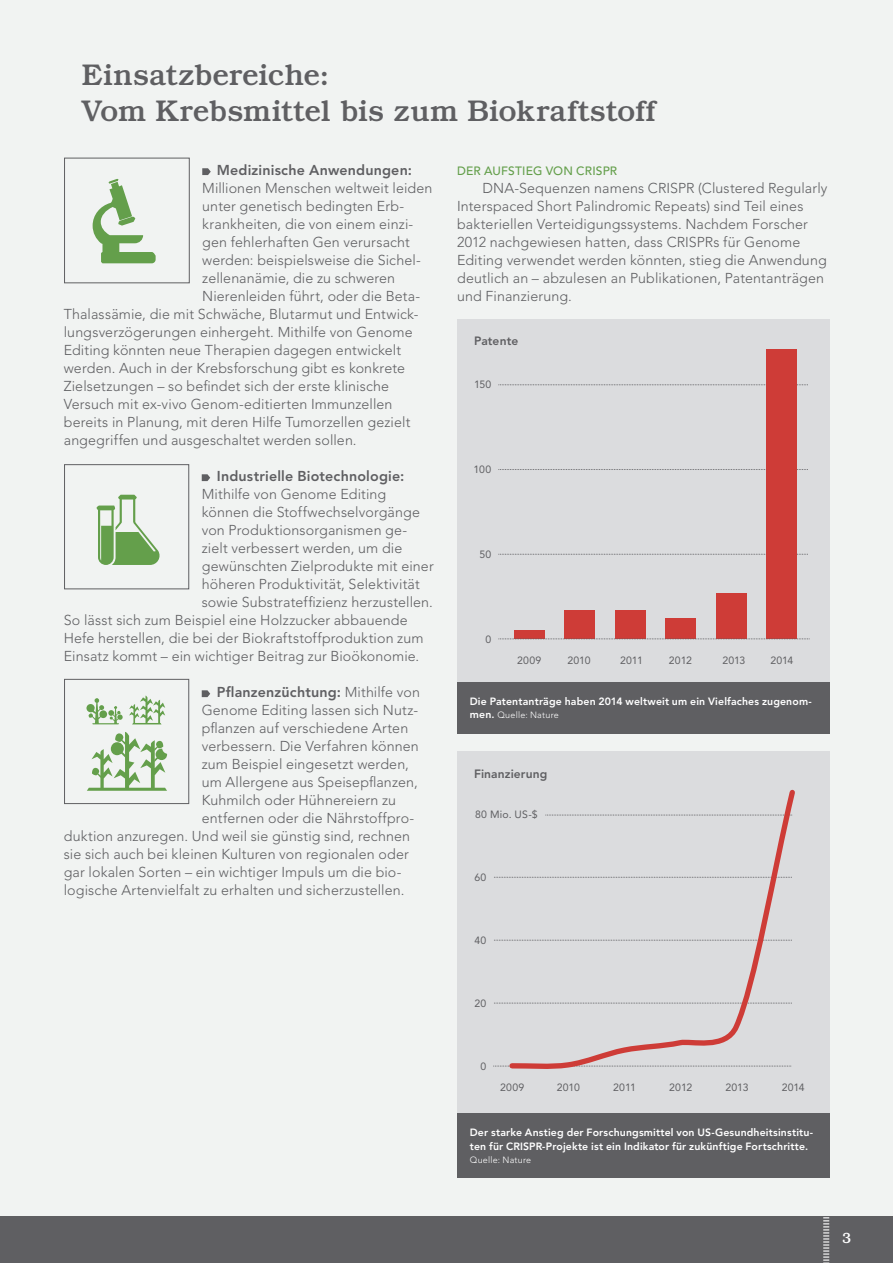
<style>
.page{position:relative;width:893px;height:1263px;background:#f1f3f2}
.page>*{position:absolute;margin:0;border:0;box-sizing:border-box;transform-origin:0 0}
.t1{font:500 30px/36px "Bookman Std";letter-spacing:-.01em;color:#5f5f62}
.t2{font:500 15px "Bookman Std";color:#fff}
.t3{font:300 14.25px/18px "Avenir LT Std";letter-spacing:.01em;color:#5f5f62}
.t4{font:800 14.25px "Avenir LT Std";letter-spacing:.01em;color:#5f5f62}
.t5{font:500 12px "Avenir LT Std";letter-spacing:.01em;color:#649f4b}
.t6{font:800 12px "Avenir LT Std";letter-spacing:.01em;color:#5f5f62}
.t7{font:800 10.5px/13.5px "Avenir LT Std";letter-spacing:.015em;color:#fff}
.t8{font:10.5px "Avenir";letter-spacing:.015em;color:#5f5f62}
.t9{font:300 9px "Avenir LT Std";letter-spacing:.025em;color:#fff}
.s1{font-weight:300}
.s2{font-weight:800;font-size:10.5px}
</style>
<div class="page">
<div style="left:0;top:1216px;width:893px;height:47px;background:#5f5f62"></div>
<svg style="left:823px;top:1217px;width:6px;height:46px"></svg>
<svg style="left:202px;top:168px;width:9px;height:7px"></svg>
<svg style="left:202px;top:474px;width:8px;height:7px"></svg>
<svg style="left:202px;top:690px;width:8px;height:7px"></svg>
<div style="left:457px;top:319px;width:372px;height:378px;background:#dbdcde"></div>
<div style="left:457px;top:752px;width:372px;height:378px;background:#dbdcde"></div>
<div style="left:457px;top:682px;width:372px;height:51px;background:#5f5f62"></div>
<div style="left:457px;top:1113px;width:372px;height:65px;background:#5f5f62"></div>
<svg style="left:499px;top:554px;width:309px;height:1px"></svg>
<svg style="left:499px;top:469px;width:309px;height:1px"></svg>
<svg style="left:499px;top:384px;width:309px;height:1px"></svg>
<div style="left:766px;top:349px;width:31px;height:290px;background:#ce3c37"></div>
<div style="left:716px;top:593px;width:30px;height:46px;background:#ce3c37"></div>
<div style="left:665px;top:619px;width:31px;height:20px;background:#ce3c37"></div>
<div style="left:615px;top:610px;width:30px;height:29px;background:#ce3c37"></div>
<div style="left:564px;top:610px;width:31px;height:29px;background:#ce3c37"></div>
<div style="left:514px;top:631px;width:30px;height:8px;background:#ce3c37"></div>
<svg style="left:499px;top:638px;width:311px;height:1px"></svg>
<svg style="left:494px;top:877px;width:13px;height:1px"></svg>
<svg style="left:494px;top:940px;width:13px;height:1px"></svg>
<svg style="left:494px;top:1003px;width:13px;height:1px"></svg>
<svg style="left:494px;top:1066px;width:13px;height:1px"></svg>
<svg style="left:507px;top:789px;width:288px;height:280px"></svg>
<svg style="left:93px;top:179px;width:63px;height:84px"></svg>
<div style="left:64px;top:158px;width:125px;height:125px;border:1px solid #5f5f62"></div>
<svg style="left:97px;top:495px;width:63px;height:70px"></svg>
<div style="left:64px;top:464px;width:125px;height:125px;border:1px solid #5f5f62"></div>
<svg style="left:129px;top:696px;width:36px;height:28px"></svg>
<svg style="left:86px;top:698px;width:37px;height:26px"></svg>
<svg style="left:87px;top:732px;width:80px;height:59px"></svg>
<div style="left:64px;top:679px;width:125px;height:125px;border:1px solid #5f5f62"></div>
<h1 class="t1" style="left:82px;top:57px;width:575px">Einsatzbereiche:<br>Vom Krebsmittel bis zum Biokraftstoff</h1>
<p class="t4" style="left:217px;top:162px;width:197px">Medizinische Anwendungen:</p>
<p class="t3" style="left:202px;top:179px;width:232px">Millionen Menschen weltweit leiden</p>
<p class="t3" style="left:202px;top:197px;width:204px">unter genetisch bedingten Erb-</p>
<p class="t3" style="left:202px;top:215px;width:213px">krankheiten, die von einem einzi-</p>
<p class="t3" style="left:202px;top:233px;width:209px">gen fehlerhaften Gen verursacht</p>
<p class="t3" style="left:202px;top:251px;width:220px">werden: beispielsweise die Sichel-</p>
<p class="t3" style="left:202px;top:269px;width:194px">zellenanämie, die zu schweren</p>
<p class="t3" style="left:202px;top:287px;width:219px">Nierenleiden führt, oder die Beta-</p>
<p class="t3" style="left:64px;top:305px;width:356px">Thalassämie, die mit Schwäche, Blutarmut und Entwick-</p>
<p class="t3" style="left:64px;top:323px;width:350px">lungsverzögerungen einhergeht. Mithilfe von Genome</p>
<p class="t3" style="left:64px;top:341px;width:339px">Editing könnten neue Therapien dagegen entwickelt</p>
<p class="t3" style="left:64px;top:359px;width:343px">werden. Auch in der Krebsforschung gibt es konkrete</p>
<p class="t3" style="left:64px;top:377px;width:327px">Zielsetzungen – so befindet sich der erste klinische</p>
<p class="t3" style="left:64px;top:395px;width:330px">Versuch mit ex-vivo Genom-editierten Immunzellen</p>
<p class="t3" style="left:64px;top:413px;width:348px">bereits in Planung, mit deren Hilfe Tumorzellen gezielt</p>
<p class="t3" style="left:64px;top:431px;width:294px">angegriffen und ausgeschaltet werden sollen.</p>
<p class="t4" style="left:217px;top:468px;width:189px">Industrielle Biotechnologie:</p>
<p class="t3" style="left:202px;top:485px;width:186px">Mithilfe von Genome Editing</p>
<p class="t3" style="left:202px;top:503px;width:220px">können die Stoffwechselvorgänge</p>
<p class="t3" style="left:202px;top:521px;width:207px">von Produktionsorganismen ge-</p>
<p class="t3" style="left:202px;top:539px;width:202px">zielt verbessert werden, um die</p>
<p class="t3" style="left:202px;top:557px;width:234px">gewünschten Zielprodukte mit einer</p>
<p class="t3" style="left:202px;top:575px;width:220px">höheren Produktivität, Selektivität</p>
<p class="t3" style="left:202px;top:593px;width:233px">sowie Substrateffizienz herzustellen.</p>
<p class="t3" style="left:64px;top:611px;width:346px">So lässt sich zum Beispiel eine Holzzucker abbauende</p>
<p class="t3" style="left:64px;top:629px;width:361px">Hefe herstellen, die bei der Biokraftstoffproduktion zum</p>
<p class="t3" style="left:64px;top:647px;width:357px">Einsatz kommt – ein wichtiger Beitrag zur Bioökonomie.</p>
<p class="t4" style="left:217px;top:684px;width:205px">Pflanzenzüchtung: <span class="s1">Mithilfe von</span></p>
<p class="t3" style="left:202px;top:701px;width:218px">Genome Editing lassen sich Nutz-</p>
<p class="t3" style="left:202px;top:719px;width:208px">pflanzen auf verschiedene Arten</p>
<p class="t3" style="left:202px;top:737px;width:218px">verbessern. Die Verfahren können</p>
<p class="t3" style="left:202px;top:755px;width:209px">zum Beispiel eingesetzt werden,</p>
<p class="t3" style="left:202px;top:773px;width:217px">um Allergene aus Speisepflanzen,</p>
<p class="t3" style="left:202px;top:791px;width:196px">Kuhmilch oder Hühnereiern zu</p>
<p class="t3" style="left:202px;top:809px;width:214px">entfernen oder die Nährstoffpro-</p>
<p class="t3" style="left:64px;top:827px;width:348px">duktion anzuregen. Und weil sie günstig sind, rechnen</p>
<p class="t3" style="left:64px;top:845px;width:347px">sie sich auch bei kleinen Kulturen von regionalen oder</p>
<p class="t3" style="left:64px;top:863px;width:339px">gar lokalen Sorten – ein wichtiger Impuls um die bio-</p>
<p class="t3" style="left:64px;top:881px;width:342px">logische Artenvielfalt zu erhalten und sicherzustellen.</p>
<p class="t5" style="left:457px;top:164px;width:162px">DER AUFSTIEG VON CRISPR</p>
<p class="t3" style="left:457px;top:179px;width:372px;text-indent:26px">DNA-Sequenzen namens CRISPR (Clustered Regularly Interspaced Short Palindromic Repeats) sind Teil eines bakteriellen Verteidigungssystems. Nachdem Forscher 2012 nachgewiesen hatten, dass CRISPRs für Genome Editing verwendet werden könnten, stieg die Anwendung deutlich an – abzulesen an Publikationen, Patentanträgen und Finanzierung.</p>
<p class="t6" style="left:474px;top:334px;width:46px">Patente</p>
<p class="t8" style="left:474px;top:378px;width:19px">150</p>
<p class="t8" style="left:474px;top:463px;width:19px">100</p>
<p class="t8" style="left:479px;top:548px;width:13px">50</p>
<p class="t8" style="left:485px;top:633px;width:7px">0</p>
<p class="t8" style="left:517px;top:654px;width:26px">2009</p>
<p class="t8" style="left:620px;top:654px;width:24px">2011</p>
<p class="t8" style="left:722px;top:654px;width:24px">2013</p>
<p class="t8" style="left:567px;top:654px;width:25px">2010</p>
<p class="t8" style="left:669px;top:654px;width:25px">2012</p>
<p class="t8" style="left:770px;top:654px;width:25px">2014</p>
<p class="t7" style="left:470px;top:694px;width:343px">Die Patentanträge haben 2014 weltweit um ein Vielfaches zugenom-</p>
<p class="t9" style="left:470px;top:710px;width:90px"><span class="s2">men.</span> Quelle: Nature</p>
<p class="t6" style="left:474px;top:766px;width:75px">Finanzierung</p>
<p class="t8" style="left:475px;top:808px;width:64px">80 Mio. US-$</p>
<p class="t8" style="left:474px;top:871px;width:13px">60</p>
<p class="t8" style="left:474px;top:934px;width:13px">40</p>
<p class="t8" style="left:474px;top:997px;width:13px">20</p>
<p class="t8" style="left:480px;top:1060px;width:7px">0</p>
<p class="t8" style="left:500px;top:1081px;width:26px">2009</p>
<p class="t8" style="left:557px;top:1081px;width:25px">2010</p>
<p class="t8" style="left:613px;top:1081px;width:24px">2011</p>
<p class="t8" style="left:669px;top:1081px;width:25px">2012</p>
<p class="t8" style="left:725px;top:1081px;width:24px">2013</p>
<p class="t8" style="left:782px;top:1081px;width:25px">2014</p>
<p class="t7" style="left:470px;top:1126px;width:345px">Der starke Anstieg der Forschungsmittel von US-Gesundheitsinstitu&shy;ten für CRISPR-Projekte ist ein Indikator für zukünftige Fortschritte.</p>
<p class="t9" style="left:470px;top:1155px;width:63px">Quelle: Nature</p>
<p class="t2" style="left:842px;top:1229px;width:11px">3</p>
</div>
